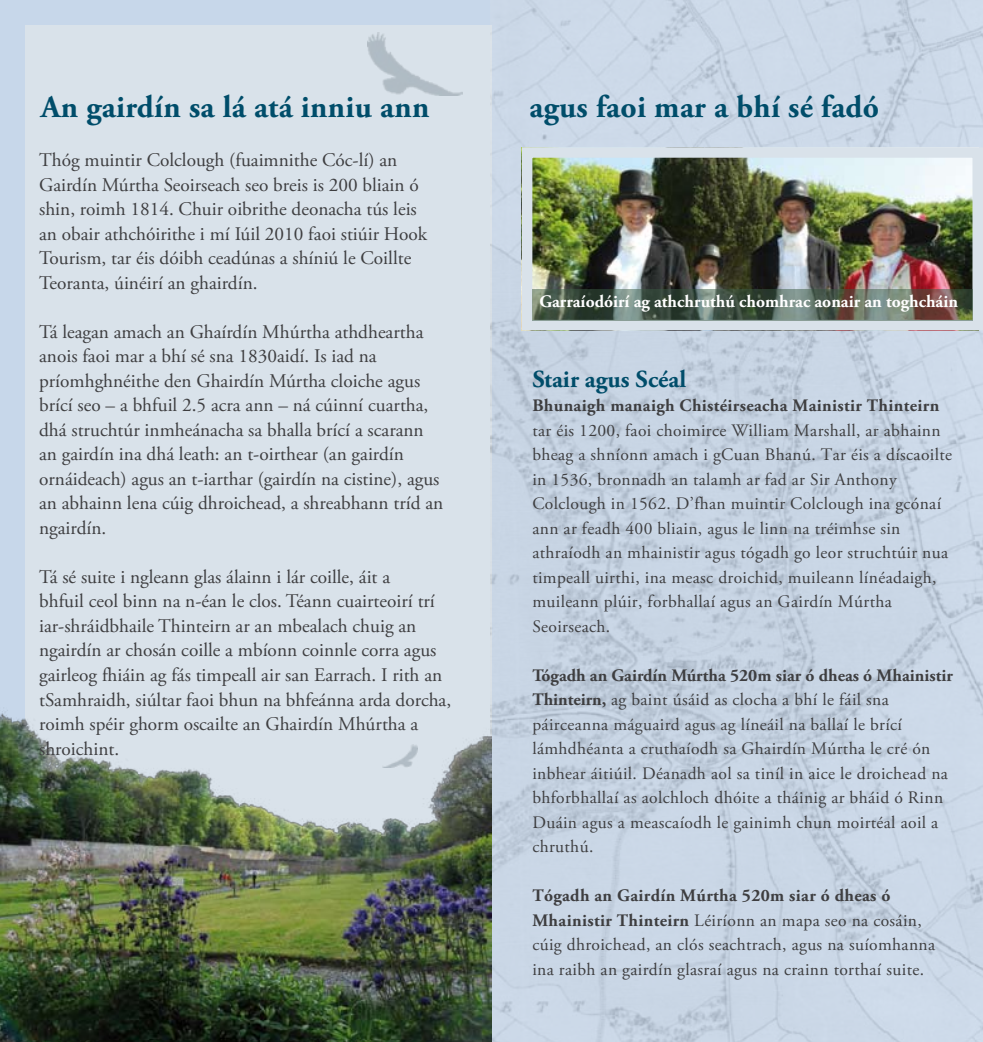
<style>
.page{position:relative;width:983px;height:1042px;background:#fff}
.page>*{position:absolute;margin:0;border:0;box-sizing:border-box;transform-origin:0 0}
.t1{font:700 31.5px "Adobe Garamond Pro";letter-spacing:.01em;color:#004d6a}
.t2{font:700 24.5px "Adobe Garamond Pro";color:#004d6a}
.t3{font:19.25px/24.5px "Adobe Garamond Pro";color:#3e3e40}
.t4{font:17.5px/24.5px "Adobe Garamond Pro";letter-spacing:.02em;color:#3e3e40}
.t5{font:700 17.5px "Adobe Garamond Pro";color:#fff}
.t6{font:700 17.5px "Adobe Garamond Pro";letter-spacing:.02em;color:#3e3e40}
.s1{font-weight:700}
</style>
<div class="page">
<div style="left:0;top:0;width:982px;height:1042px;background:#c7d7ea"></div>
<div style="left:25px;top:25px;width:466px;height:992px;background:#d9e2ea"></div>
<img style="left:490px;top:0;width:492px;height:1042px">
<img style="left:367px;top:33px;width:95px;height:63px">
<img style="left:0;top:677px;width:491px;height:365px">
<img style="left:382px;top:744px;width:35px;height:23px">
<svg style="left:532px;top:289px;width:440px;height:31px;background:#576155"></svg>
<h1 class="t1" style="left:41px;top:89px;width:390px">An gairdín sa lá atá inniu ann</h1>
<p class="t3" style="left:39px;top:149px;width:389px">Thóg muintir Colclough (fuaimnithe Cóc-lí) an Gairdín Múrtha Seoirseach seo breis is 200 bliain ó shin, roimh 1814. Chuir oibrithe deonacha tús leis an obair athchóirithe i mí Iúil 2010 faoi stiúir Hook Tourism, tar éis dóibh ceadúnas a shíniú le Coillte Teoranta, úinéirí an ghairdín.</p>
<p class="t3" style="left:39px;top:320px;width:405px">Tá leagan amach an Ghaírdín Mhúrtha athdheartha anois faoi mar a bhí sé sna 1830aidí. Is iad na príomhghnéithe den Ghairdín Múrtha cloiche agus brící seo – a bhfuil 2.5 acra ann – ná cúinní cuartha, dhá struchtúr inmheánacha sa bhalla brící a scarann an gairdín ina dhá leath: an t-oirthear (an gairdín ornáideach) agus an t-iarthar (gairdín na cistine), agus an abhainn lena cúig dhroichead, a shreabhann tríd an ngairdín.</p>
<p class="t3" style="left:39px;top:565px;width:413px">Tá sé suite i ngleann glas álainn i lár coille, áit a<br>bhfuil ceol binn na n-éan le clos. Téann cuairteoirí trí iar-shráidbhaile Thinteirn ar an mbealach chuig an ngairdín ar chosán coille a mbíonn coinnle corra agus gairleog fhiáin ag fás timpeall air san Earrach. I rith an tSamhraidh, siúltar faoi bhun na bhfeánna arda dorcha, roimh spéir ghorm oscailte an Ghairdín Mhúrtha a shroichint.</p>
<h1 class="t1" style="left:529px;top:89px;width:351px">agus faoi mar a bhí sé fadó</h1>
<p class="t5" style="left:539px;top:291px;width:420px">Garraíodóirí ag athchruthú chomhrac aonair an toghcháin</p>
<p class="t2" style="left:532px;top:365px;width:155px">Stair agus Scéal</p>
<p class="t6" style="left:532px;top:396px;width:408px">Bhunaigh manaigh Chistéirseacha Mainistir Thinteirn</p>
<p class="t4" style="left:532px;top:419px;width:421px">tar éis 1200, faoi choimirce William Marshall, ar abhainn bheag a shníonn amach i gCuan Bhanú. Tar éis a díscaoilte in 1536, bronnadh an talamh ar fad ar Sir Anthony Colclough in 1562. D’fhan muintir Colclough ina gcónaí ann ar feadh 400 bliain, agus le linn na tréimhse sin athraíodh an mhainistir agus tógadh go leor struchtúir nua timpeall uirthi, ina measc droichid, muileann línéadaigh, muileann plúir, forbhallaí agus an Gairdín Múrtha Seoirseach.</p>
<p class="t4" style="left:532px;top:664px;width:422px"><span class="s1">Tógadh an Gairdín Múrtha 520m siar ó dheas ó Mhainistir Thinteirn,</span> ag baint úsáid as clocha a bhí le fáil sna páirceanna máguaird agus ag líneáil na ballaí le brící lámhdhéanta a cruthaíodh sa Ghairdín Múrtha le cré ón inbhear áitiúil. Déanadh aol sa tiníl in aice le droichead na bhforbhallaí as aolchloch dhóite a tháinig ar bháid ó Rinn Duáin agus a meascaíodh le gainimh chun moirtéal aoil a chruthú.</p>
<p class="t4" style="left:532px;top:884px;width:404px"><span class="s1">Tógadh an Gairdín Múrtha 520m siar ó dheas ó Mhainistir Thinteirn</span> Léiríonn an mapa seo na cosáin, cúig dhroichead, an clós seachtrach, agus na suíomhanna ina raibh an gairdín glasraí agus na crainn torthaí suite.</p>
</div>
